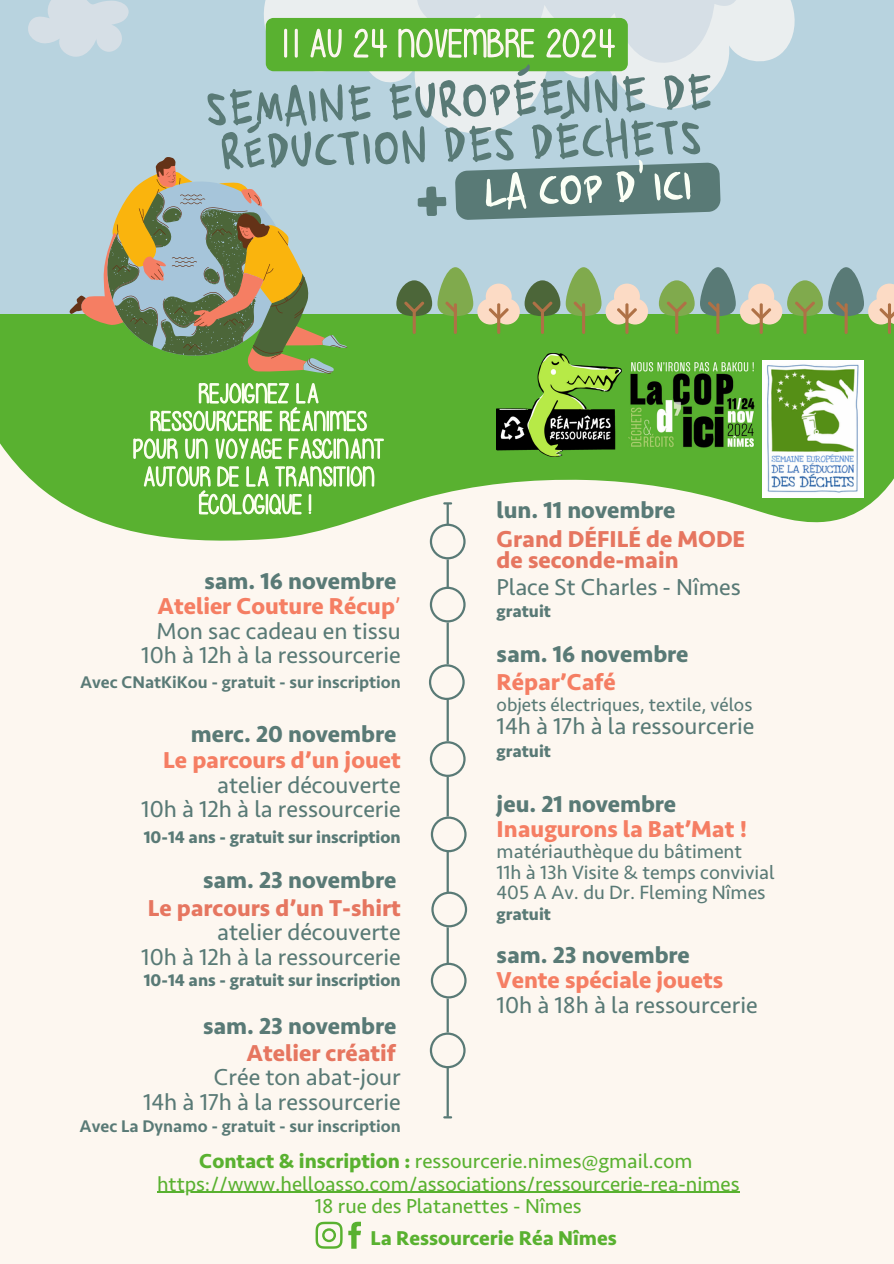
<style>
.page{position:relative;width:894px;height:1264px;background:#fff}
.page>*{position:absolute;margin:0;border:0;box-sizing:border-box;transform-origin:0 0}
.t1{font:72.75px "Zerocalcare Blockletter";color:#597a76}
.t2{font:65.25px "Zerocalcare Blockletter";color:#fbfff5}
.t3{font:23.85px/24.5px "Seravek Basic";color:#597a76;text-align:right}
.t4{font:700 23.85px "Seravek Basic";color:#597a76}
.t5{font:700 23.85px "Seravek Basic";color:#f57e63}
.t6{font:700 23.85px/21.5px "Seravek Basic";color:#e67660}
.t7{font:20.85px/22.5px "Seravek Basic";color:#59b130;text-align:center}
.t8{font:700 20.7px "Seravek Basic";color:#59b130}
.t9{font:19.8px/20.2px "Seravek Basic";color:#597a76}
.t10{font:19.05px "Seravek Basic";color:#597a76}
.t11{font:700 17.55px "Seravek Basic";color:#597a76}
.t12{font:500 17.55px "Seravek Basic";color:#597a76}
.s1{font-weight:700;color:#f57e63}
.s2{color:#f57e63}
.s3{font-weight:700}
</style>
<div class="page">
<div style="left:0;top:0;width:893px;height:1263px;background:#fdf7f0"></div>
<svg style="left:0;top:313px;width:893px;height:447px"></svg>
<div style="left:0;top:0;width:893px;height:313px;background:#b8d3df"></div>
<svg style="left:450px;top:67px;width:277px;height:66px"></svg>
<svg style="left:28px;top:0;width:767px;height:67px"></svg>
<svg style="left:70px;top:157px;width:106px;height:216px"></svg>
<hr style="left:446px;top:504px;width:2px;height:612px;background:#597a76">
<svg style="left:444px;top:502px;width:7px;height:2px"></svg>
<svg style="left:444px;top:1116px;width:7px;height:2px"></svg>
<svg style="left:429px;top:523px;width:36px;height:36px"></svg>
<svg style="left:429px;top:586px;width:36px;height:36px"></svg>
<svg style="left:429px;top:664px;width:35px;height:36px"></svg>
<svg style="left:429px;top:741px;width:36px;height:36px"></svg>
<svg style="left:430px;top:816px;width:36px;height:36px"></svg>
<svg style="left:431px;top:891px;width:36px;height:36px"></svg>
<svg style="left:429px;top:1032px;width:36px;height:36px"></svg>
<svg style="left:430px;top:962px;width:36px;height:36px"></svg>
<div style="left:485px;top:283px;width:26px;height:26px;background:#fcdbc5;border-radius:50%"></div>
<div style="left:477px;top:298px;width:26px;height:26px;background:#fcdbc5;border-radius:50%"></div>
<div style="left:493px;top:298px;width:26px;height:26px;background:#fcdbc5;border-radius:50%"></div>
<hr style="left:497px;top:303px;width:3px;height:31px;background:#af7146;border-radius:2px">
<svg style="left:488px;top:307px;width:21px;height:13px"></svg>
<hr style="left:412px;top:309px;width:3px;height:25px;background:#af7146;border-radius:2px">
<svg style="left:453px;top:303px;width:4px;height:31px"></svg>
<svg style="left:396px;top:267px;width:77px;height:49px"></svg>
<div style="left:613px;top:283px;width:26px;height:26px;background:#fcdbc5;border-radius:50%"></div>
<div style="left:605px;top:298px;width:26px;height:26px;background:#fcdbc5;border-radius:50%"></div>
<div style="left:622px;top:298px;width:26px;height:26px;background:#fcdbc5;border-radius:50%"></div>
<hr style="left:625px;top:303px;width:3px;height:31px;background:#af7146;border-radius:2px">
<svg style="left:617px;top:307px;width:20px;height:13px"></svg>
<svg style="left:540px;top:309px;width:4px;height:25px"></svg>
<hr style="left:582px;top:303px;width:3px;height:31px;background:#af7146;border-radius:2px">
<svg style="left:524px;top:267px;width:77px;height:49px"></svg>
<div style="left:748px;top:283px;width:26px;height:26px;background:#fcdbc5;border-radius:50%"></div>
<div style="left:739px;top:298px;width:26px;height:26px;background:#fcdbc5;border-radius:50%"></div>
<div style="left:756px;top:298px;width:26px;height:26px;background:#fcdbc5;border-radius:50%"></div>
<hr style="left:759px;top:303px;width:3px;height:31px;background:#af7146;border-radius:2px">
<svg style="left:751px;top:307px;width:20px;height:13px"></svg>
<hr style="left:675px;top:309px;width:3px;height:25px;background:#af7146;border-radius:2px">
<hr style="left:716px;top:303px;width:3px;height:31px;background:#af7146;border-radius:2px">
<svg style="left:658px;top:267px;width:77px;height:49px"></svg>
<svg style="left:867px;top:298px;width:26px;height:26px"></svg>
<hr style="left:887px;top:303px;width:3px;height:31px;background:#af7146;border-radius:2px">
<svg style="left:876px;top:283px;width:17px;height:41px"></svg>
<hr style="left:803px;top:309px;width:3px;height:25px;background:#af7146;border-radius:2px">
<svg style="left:786px;top:280px;width:36px;height:36px"></svg>
<hr style="left:844px;top:303px;width:3px;height:31px;background:#af7146;border-radius:2px">
<svg style="left:828px;top:267px;width:35px;height:49px"></svg>
<svg style="left:315px;top:1221px;width:27px;height:27px"></svg>
<svg style="left:348px;top:1221px;width:12px;height:27px"></svg>
<svg style="left:455px;top:162px;width:265px;height:58px;background:#688887"></svg>
<hr style="left:157px;top:1191px;width:582px;height:1px;background:#59b130">
<img style="left:626px;top:357px;width:131px;height:94px">
<img style="left:496px;top:353px;width:125px;height:104px">
<img style="left:762px;top:360px;width:100px;height:137px">
<svg style="left:106px;top:170px;width:278px;height:345px"></svg>
<svg style="left:266px;top:0;width:361px;height:128px"></svg>
<h1 class="t1" style="left:204px;top:58px;width:508px;rotate:-2deg">SEMAINE EUROPÉENNE DE</h1>
<h1 class="t1" style="left:218px;top:103px;width:483px;rotate:-2deg">RéDUCTION DES DÉCHETS</h1>
<h2 class="t2" style="left:481px;top:147px;width:210px;rotate:-2deg">LA COP D’ICI</h2>
<p class="t4" style="left:496px;top:495px;width:180px">lun. 11 novembre</p>
<p class="t4" style="left:204px;top:566px;width:193px">sam. 16 novembre</p>
<p class="t3" style="left:141px;top:594px;width:261px"><span class="s1">Atelier Couture Récup</span><span class="s2">’<br></span>Mon sac cadeau en tissu<br>10h à 12h à la ressourcerie</p>
<p class="t12" style="left:80px;top:671px;width:322px">Avec CNatKiKou - gratuit - sur inscription</p>
<p class="t4" style="left:191px;top:719px;width:207px">merc. 20 novembre</p>
<p class="t5" style="left:163px;top:746px;width:239px">Le parcours d’un jouet</p>
<p class="t3" style="left:141px;top:773px;width:261px">atelier découverte<br>10h à 12h à la ressourcerie</p>
<p class="t11" style="left:144px;top:827px;width:258px">10-14 ans - gratuit sur inscription</p>
<p class="t4" style="left:203px;top:866px;width:195px">sam. 23 novembre</p>
<p class="t6" style="left:148px;top:897px;width:254px">Le parcours d’un T-shirt</p>
<p class="t3" style="left:141px;top:920px;width:261px">atelier découverte<br>10h à 12h à la ressourcerie</p>
<p class="t11" style="left:144px;top:970px;width:258px">10-14 ans - gratuit sur inscription</p>
<p class="t4" style="left:203px;top:1011px;width:195px">sam. 23 novembre</p>
<p class="t6" style="left:246px;top:1042px;width:150px">Atelier créatif</p>
<p class="t3" style="left:143px;top:1065px;width:259px">Crée ton abat-jour<br>14h à 17h à la ressourcerie</p>
<p class="t12" style="left:80px;top:1115px;width:322px">Avec La Dynamo - gratuit - sur inscription</p>
<p class="t6" style="left:496px;top:528px;width:250px">Grand DÉFILÉ de MODE de seconde-main</p>
<p class="t3" style="left:496px;top:575px;width:245px">Place St Charles - Nîmes</p>
<p class="t11" style="left:496px;top:600px;width:56px">gratuit</p>
<p class="t4" style="left:496px;top:640px;width:193px">sam. 16 novembre</p>
<p class="t5" style="left:496px;top:667px;width:120px">Répar’Café</p>
<p class="t10" style="left:496px;top:693px;width:257px">objets électriques, textile, vélos</p>
<p class="t3" style="left:496px;top:714px;width:259px">14h à 17h à la ressourcerie</p>
<p class="t11" style="left:496px;top:740px;width:56px">gratuit</p>
<p class="t4" style="left:496px;top:790px;width:181px">jeu. 21 novembre</p>
<p class="t5" style="left:496px;top:815px;width:252px">Inaugurons la Bat’Mat !</p>
<p class="t9" style="left:496px;top:842px;width:279px">matériauthèque du bâtiment<br>11h à 13h Visite &amp; temps convivial<br>405 A Av. du Dr. Fleming Nîmes</p>
<p class="t11" style="left:496px;top:904px;width:56px">gratuit</p>
<p class="t4" style="left:496px;top:940px;width:195px">sam. 23 novembre</p>
<p class="t5" style="left:496px;top:966px;width:228px">Vente spéciale jouets</p>
<p class="t3" style="left:496px;top:992px;width:262px">10h à 18h à la ressourcerie</p>
<p class="t7" style="left:157px;top:1150px;width:583px"><span class="s3">Contact &amp; inscription :</span> ressourcerie.nimes@gmail.com https://www.helloasso.com/associations/ressourcerie-rea-nimes<br>18 rue des Platanettes - Nîmes</p>
<p class="t8" style="left:370px;top:1226px;width:248px">La Ressourcerie Réa Nîmes</p>
</div>
